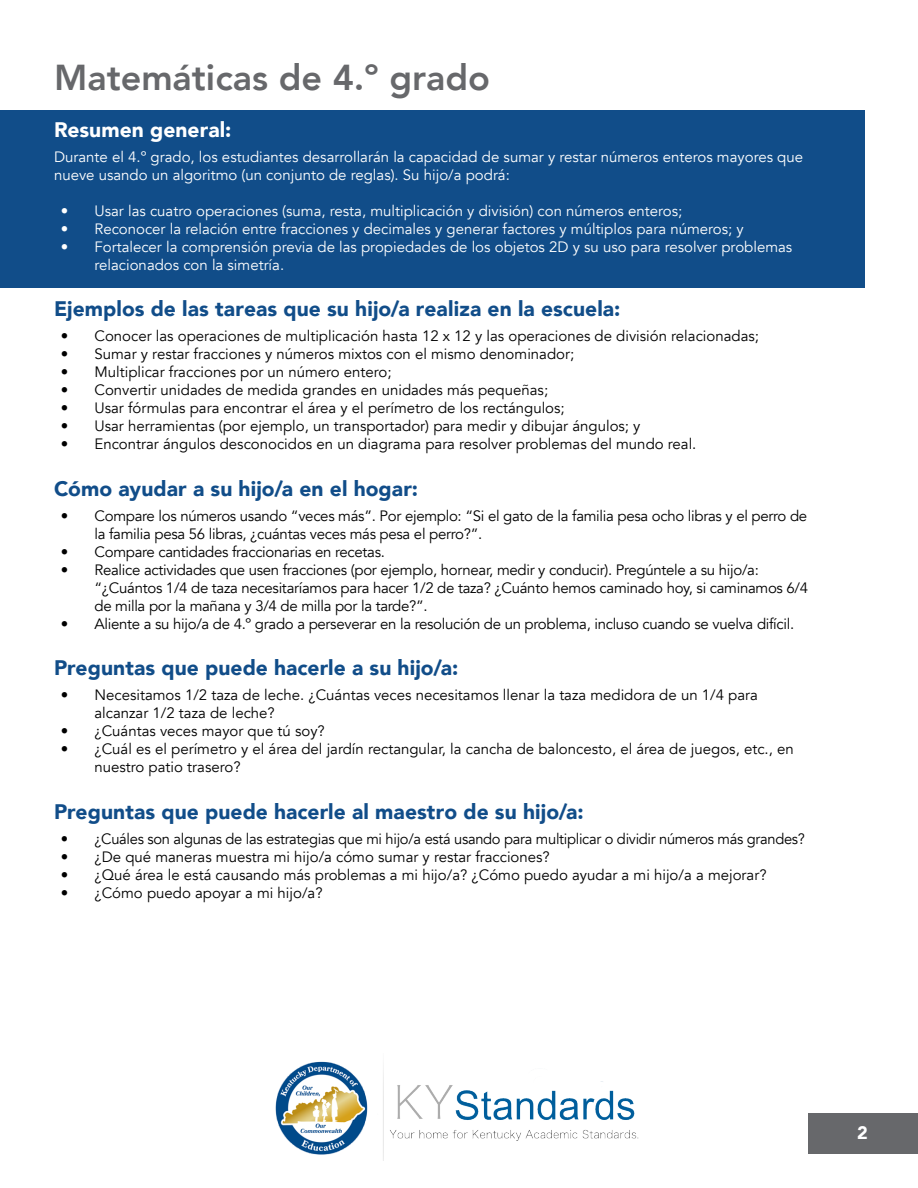
<style>
.page{position:relative;width:918px;height:1188px;background:#fff}
.page>*{position:absolute;margin:0;border:0;box-sizing:border-box;transform-origin:0 0}
.t1{font:800 36px "Avenir";color:#67686b}
.t2{font:900 21px "Avenir";letter-spacing:.005em;color:#114d89}
.t3{font:900 21px "Avenir";letter-spacing:.005em;color:#fff}
.t4{font:900 18px "Avenir";color:#fff}
.t5{font:15px/18px "Avenir";color:#000}
.t6{font:15px/18px "Avenir";letter-spacing:-.02em;color:#000}
.t7{font:15px/18px "Avenir";color:#fff}
</style>
<div class="page">
<div style="left:809px;top:1114px;width:109px;height:40px;background:#67686b"></div>
<div style="left:0;top:110px;width:864px;height:177px;background:#114d89"></div>
<img style="left:275px;top:1061px;width:364px;height:99px">
<h1 class="t1" style="left:54px;top:56px;width:438px">Matemáticas de 4.º grado</h1>
<p class="t3" style="left:54px;top:111px;width:179px">Resumen general:</p>
<p class="t7" style="left:54px;top:148px;width:751px">Durante el 4.º grado, los estudiantes desarrollarán la capacidad de sumar y restar números enteros mayores que nueve usando un algoritmo (un conjunto de reglas). Su hijo/a podrá:</p>
<p class="t7" style="left:61px;top:202px;width:623px">• Usar las cuatro operaciones (suma, resta, multiplicación y división) con números enteros;</p>
<p class="t7" style="left:61px;top:220px;width:684px">• Reconocer la relación entre fracciones y decimales y generar factores y múltiplos para números; y</p>
<p class="t7" style="left:94px;top:238px;width:699px;text-indent:-34px">• Fortalecer la comprensión previa de las propiedades de los objetos 2D y su uso para resolver problemas relacionados con la simetría.</p>
<h3 class="t2" style="left:54px;top:291px;width:568px">Ejemplos de las tareas que su hijo/a realiza en la escuela:</h3>
<p class="t5" style="left:61px;top:327px;width:700px">• Conocer las operaciones de multiplicación hasta 12 x 12 y las operaciones de división relacionadas;</p>
<p class="t5" style="left:61px;top:345px;width:515px">• Sumar y restar fracciones y números mixtos con el mismo denominador;</p>
<p class="t5" style="left:61px;top:363px;width:332px">• Multiplicar fracciones por un número entero;</p>
<p class="t5" style="left:61px;top:381px;width:489px">• Convertir unidades de medida grandes en unidades más pequeñas;</p>
<p class="t5" style="left:61px;top:399px;width:505px">• Usar fórmulas para encontrar el área y el perímetro de los rectángulos;</p>
<p class="t5" style="left:61px;top:417px;width:581px">• Usar herramientas (por ejemplo, un transportador) para medir y dibujar ángulos; y</p>
<p class="t5" style="left:61px;top:435px;width:637px">• Encontrar ángulos desconocidos en un diagrama para resolver problemas del mundo real.</p>
<h3 class="t2" style="left:54px;top:471px;width:366px">Cómo ayudar a su hijo/a en el hogar:</h3>
<p class="t6" style="left:94px;top:507px;width:714px;text-indent:-34px">• Compare los números usando “veces más”. Por ejemplo: “Si el gato de la familia pesa ocho libras y el perro de la familia pesa 56 libras, ¿cuántas veces más pesa el perro?”.</p>
<p class="t6" style="left:61px;top:543px;width:326px">• Compare cantidades fraccionarias en recetas.</p>
<p class="t6" style="left:94px;top:561px;width:715px;text-indent:-34px">• Realice actividades que usen fracciones (por ejemplo, hornear, medir y conducir). Pregúntele a su hijo/a: “¿Cuántos 1/4 de taza necesitaríamos para hacer 1/2 de taza? ¿Cuánto hemos caminado hoy, si caminamos 6/4 de milla por la mañana y 3/4 de milla por la tarde?”.</p>
<p class="t6" style="left:61px;top:615px;width:735px">• Aliente a su hijo/a de 4.º grado a perseverar en la resolución de un problema, incluso cuando se vuelva difícil.</p>
<h3 class="t2" style="left:54px;top:650px;width:406px">Preguntas que puede hacerle a su hijo/a:</h3>
<p class="t5" style="left:94px;top:686px;width:665px;text-indent:-34px">• Necesitamos 1/2 taza de leche. ¿Cuántas veces necesitamos llenar la taza medidora de un 1/4 para alcanzar 1/2 taza de leche?</p>
<p class="t5" style="left:61px;top:722px;width:266px">• ¿Cuántas veces mayor que tú soy?</p>
<p class="t5" style="left:94px;top:740px;width:701px;text-indent:-34px">• ¿Cuál es el perímetro y el área del jardín rectangular, la cancha de baloncesto, el área de juegos, etc., en nuestro patio trasero?</p>
<h3 class="t2" style="left:54px;top:794px;width:531px">Preguntas que puede hacerle al maestro de su hijo/a:</h3>
<p class="t6" style="left:61px;top:830px;width:746px">• ¿Cuáles son algunas de las estrategias que mi hijo/a está usando para multiplicar o dividir números más grandes?</p>
<p class="t5" style="left:61px;top:848px;width:491px">• ¿De qué maneras muestra mi hijo/a cómo sumar y restar fracciones?</p>
<p class="t5" style="left:61px;top:866px;width:707px">• ¿Qué área le está causando más problemas a mi hijo/a? ¿Cómo puedo ayudar a mi hijo/a a mejorar?</p>
<p class="t5" style="left:61px;top:884px;width:263px">• ¿Cómo puedo apoyar a mi hijo/a?</p>
<p class="t4" style="left:857px;top:1117px;width:12px">2</p>
</div>
